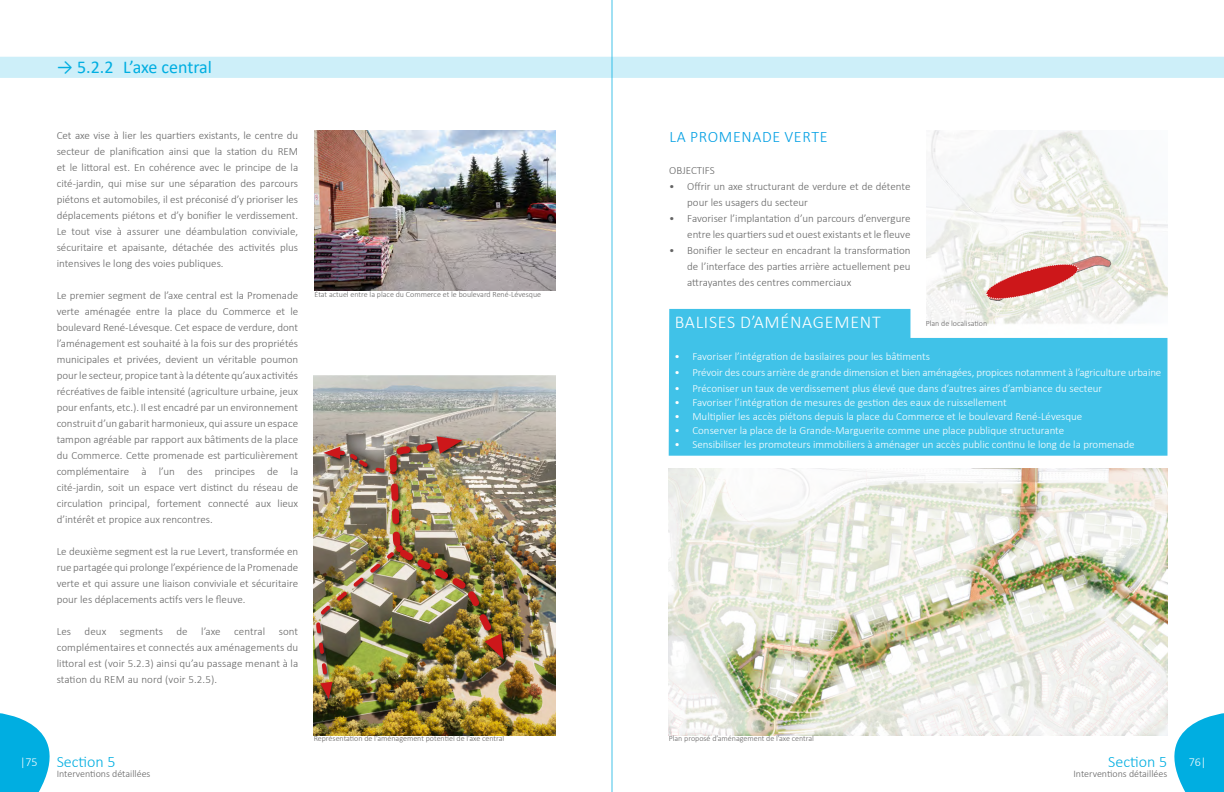
<style>
.page{position:relative;width:1224px;height:792px;background:#fff}
.page>*{position:absolute;margin:0;border:0;box-sizing:border-box;transform-origin:0 0}
.t1{font:300 18px "Calibri";letter-spacing:.04em;color:#fff}
.t2{font:18px "Calibri";color:#00aee1}
.t3{font:300 16px "Calibri";letter-spacing:.04em;color:#009fe3}
.t4{font:300 16px "Calibri";color:#00aee1}
.t5{font:300 12px "Calibri";color:#fff}
.t6{font:300 11px/16px "Calibri";color:#646464;text-align:justify}
.t7{font:300 11px "Calibri";color:#fff}
.t8{font:300 10px "Calibri";color:#646464}
.t9{font:300 8px "Calibri";color:#646363}
</style>
<div class="page">
<svg style="left:1174px;top:713px;width:50px;height:79px;background:#23b9e5"></svg>
<svg style="left:0;top:713px;width:50px;height:79px"></svg>
<div style="left:669px;top:309px;width:499px;height:147px;background:#40c2e8"></div>
<svg style="left:668px;top:468px;width:512px;height:274px"></svg>
<img style="left:995px;top:468px;width:179px;height:129px">
<svg style="left:722px;top:663px;width:25px;height:46px"></svg>
<img style="left:763px;top:651px;width:58px;height:56px">
<img style="left:315px;top:130px;width:240px;height:161px">
<img style="left:314px;top:376px;width:241px;height:359px">
<div style="left:316px;top:551px;width:82px;height:152px;background:#000;opacity:.75"></div>
<div style="left:0;top:57px;width:1224px;height:21px;background:#cdeff9"></div>
<hr style="left:612px;top:0;width:1px;height:792px;background:#00aee1">
<img style="left:926px;top:130px;width:242px;height:204px">
<div style="left:985px;top:251px;width:130px;height:50px;background:#000;opacity:.5"></div>
<svg style="left:985px;top:255px;width:127px;height:46px"></svg>
<img style="left:314px;top:433px;width:193px;height:266px">
<h1 class="t2" style="left:57px;top:55px;width:157px">→ 5.2.2 L’axe central</h1>
<p class="t6" style="left:57px;top:127px;width:243px">Cet axe vise à lier les quartiers existants, le centre du secteur de planification ainsi que la station du REM et le littoral est. En cohérence avec le principe de la cité-jardin, qui mise sur une séparation des parcours piétons et automobiles, il est préconisé d’y prioriser les déplacements piétons et d’y bonifier le verdissement.<br>Le tout vise à assurer une déambulation conviviale, sécuritaire et apaisante, détachée des activités plus intensives le long des voies publiques.</p>
<p class="t6" style="left:57px;top:287px;width:243px">Le premier segment de l’axe central est la Promenade verte aménagée entre la place du Commerce et le boulevard René-Lévesque. Cet espace de verdure, dont l’aménagement est souhaité à la fois sur des propriétés municipales et privées, devient un véritable poumon pour le secteur, propice tant à la détente qu’aux activités récréatives de faible intensité (agriculture urbaine, jeux pour enfants, etc.). Il est encadré par un environnement construit d’un gabarit harmonieux, qui assure un espace tampon agréable par rapport aux bâtiments de la place du Commerce. Cette promenade est particulièrement complémentaire à l’un des principes de la cité-jardin, soit un espace vert distinct du réseau de circulation principal, fortement connecté aux lieux d’intérêt et propice aux rencontres.</p>
<p class="t6" style="left:57px;top:543px;width:243px">Le deuxième segment est la rue Levert, transformée en rue partagée qui prolonge l’expérience de la Promenade verte et qui assure une liaison conviviale et sécuritaire pour les déplacements actifs vers le fleuve.</p>
<p class="t6" style="left:57px;top:623px;width:243px">Les deux segments de l’axe central sont complémentaires et connectés aux aménagements du littoral est (voir 5.2.3) ainsi qu’au passage menant à la station du REM au nord (voir 5.2.5).</p>
<p class="t9" style="left:315px;top:289px;width:228px">État actuel entre la place du Commerce et le boulevard René-Lévesque</p>
<p class="t9" style="left:314px;top:734px;width:192px">Représentation de l’aménagement potentiel de l’axe central</p>
<h2 class="t3" style="left:670px;top:127px;width:159px">LA PROMENADE VERTE</h2>
<p class="t6" style="left:669px;top:162px;width:47px">OBJECTIFS</p>
<p class="t6" style="left:687px;top:179px;width:225px;text-indent:-18px">• Offrir un axe structurant de verdure et de détente pour les usagers du secteur</p>
<p class="t6" style="left:669px;top:211px;width:243px;text-align:right">• Favoriser l’implantation d’un parcours d’envergure entre les quartiers sud et ouest existants et le fleuve</p>
<p class="t6" style="left:687px;top:243px;width:225px;text-indent:-18px">• Bonifier le secteur en encadrant la transformation de l’interface des parties arrière actuellement peu attrayantes des centres commerciaux</p>
<h1 class="t1" style="left:675px;top:311px;width:208px">BALISES D’AMÉNAGEMENT</h1>
<p class="t7" style="left:674px;top:350px;width:257px">• Favoriser l’intégration de basilaires pour les bâtiments</p>
<p class="t7" style="left:674px;top:366px;width:489px">• Prévoir des cours arrière de grande dimension et bien aménagées, propices notamment à l’agriculture urbaine</p>
<p class="t7" style="left:674px;top:382px;width:429px">• Préconiser un taux de verdissement plus élevé que dans d’autres aires d’ambiance du secteur</p>
<p class="t7" style="left:674px;top:396px;width:334px">• Favoriser l’intégration de mesures de gestion des eaux de ruissellement</p>
<p class="t7" style="left:674px;top:410px;width:409px">• Multiplier les accès piétons depuis la place du Commerce et le boulevard René-Lévesque</p>
<p class="t7" style="left:674px;top:424px;width:391px">• Conserver la place de la Grande-Marguerite comme une place publique structurante</p>
<p class="t7" style="left:674px;top:438px;width:462px">• Sensibiliser les promoteurs immobiliers à aménager un accès public continu le long de la promenade</p>
<p class="t9" style="left:926px;top:318px;width:63px">Plan de localisation</p>
<p class="t9" style="left:669px;top:734px;width:147px">Plan proposé d’aménagement de l’axe central</p>
<h2 class="t4" style="left:57px;top:752px;width:61px">Section 5</h2>
<p class="t8" style="left:57px;top:768px;width:95px">Interventions détaillées</p>
<h2 class="t4" style="left:1108px;top:752px;width:61px">Section 5</h2>
<p class="t8" style="left:1074px;top:768px;width:95px">Interventions détaillées</p>
<p class="t5" style="left:20px;top:755px;width:19px">|75</p>
<p class="t5" style="left:1189px;top:755px;width:19px">76|</p>
</div>
